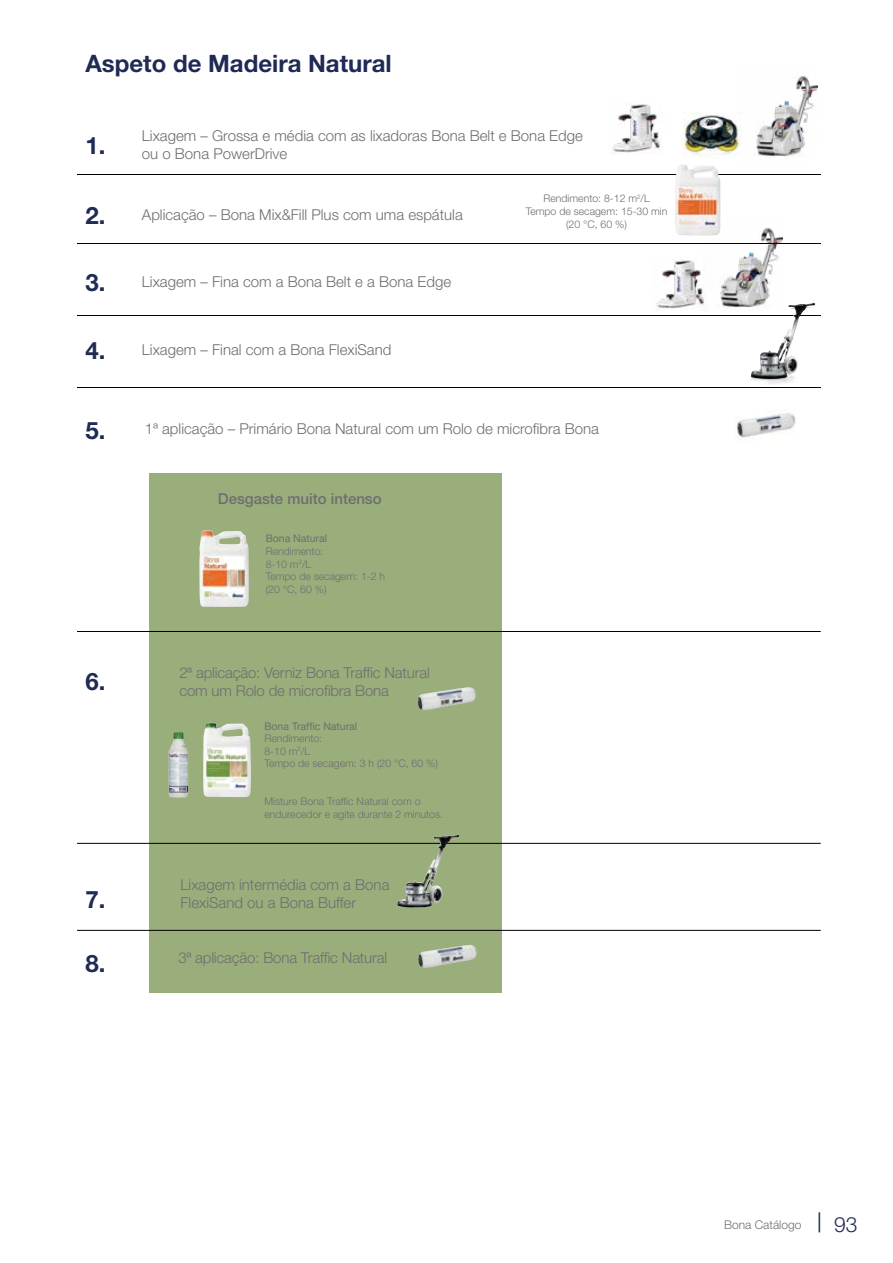
<style>
.page{position:relative;width:893px;height:1263px;background:#fff}
.page>*{position:absolute;margin:0;border:0;box-sizing:border-box;transform-origin:0 0}
.t1{font:700 24px "Helvetica Neue";color:#1f2a55}
.t2{font:300 21px "Helvetica Neue";color:#1f2a55}
.t3{font:300 15px/18px "Helvetica Neue";color:#6d6e71}
.t4{font:500 15px "Helvetica Neue";color:#6d6e71}
.t5{font:300 12px "Helvetica Neue";color:#6d6e71}
.t6{font:300 10.5px/12.6px "Helvetica Neue";color:#6d6e71}
.t7{font:10.5px "Helvetica Neue";color:#6d6e71}
.s1{font-size:27px}
</style>
<div class="page">
<img style="left:702px;top:218px;width:80px;height:91px">
<img style="left:741px;top:75px;width:77px;height:82px">
<img style="left:656px;top:258px;width:57px;height:53px">
<img style="left:612px;top:103px;width:49px;height:52px">
<img style="left:683px;top:114px;width:57px;height:44px">
<hr style="left:77px;top:174px;width:744px;height:1px;background:#000">
<hr style="left:77px;top:244px;width:744px;height:1px;background:#000">
<hr style="left:77px;top:315px;width:744px;height:1px;background:#000">
<div style="left:149px;top:777px;width:353px;height:215px;background:#9aae7b"></div>
<div style="left:149px;top:473px;width:353px;height:314px;background:#9aae7b"></div>
<img style="left:203px;top:723px;width:48px;height:74px">
<img style="left:199px;top:530px;width:50px;height:77px">
<img style="left:737px;top:413px;width:59px;height:25px">
<img style="left:417px;top:687px;width:59px;height:23px">
<img style="left:418px;top:945px;width:59px;height:23px">
<img style="left:749px;top:303px;width:66px;height:81px">
<img style="left:168px;top:732px;width:20px;height:66px">
<img style="left:675px;top:165px;width:45px;height:70px">
<hr style="left:77px;top:631px;width:744px;height:1px;background:#000">
<hr style="left:77px;top:843px;width:744px;height:1px;background:#000">
<hr style="left:77px;top:930px;width:744px;height:1px;background:#000">
<img style="left:397px;top:834px;width:62px;height:74px">
<hr style="left:77px;top:387px;width:744px;height:1px;background:#000">
<h1 class="t1" style="left:86px;top:49px;width:308px">Aspeto de Madeira Natural</h1>
<h1 class="t1" style="left:86px;top:130px;width:22px">1.</h1>
<p class="t3" style="left:142px;top:126px;width:442px">Lixagem – Grossa e média com as lixadoras Bona Belt e Bona Edge ou o Bona PowerDrive</p>
<h1 class="t1" style="left:86px;top:200px;width:22px">2.</h1>
<p class="t3" style="left:142px;top:205px;width:322px">Aplicação – Bona Mix&amp;Fill Plus com uma espátula</p>
<p class="t6" style="left:526px;top:192px;width:143px;text-align:center">Rendimento: 8-12 m<sup>2</sup>/L<br>Tempo de secagem: 15-30 min (20 °C, 60 %)</p>
<h1 class="t1" style="left:86px;top:267px;width:22px">3.</h1>
<p class="t3" style="left:142px;top:273px;width:311px">Lixagem – Fina com a Bona Belt e a Bona Edge</p>
<h1 class="t1" style="left:86px;top:336px;width:22px">4.</h1>
<p class="t3" style="left:142px;top:341px;width:251px">Lixagem – Final com a Bona FlexiSand</p>
<h1 class="t1" style="left:86px;top:416px;width:22px">5.</h1>
<p class="t3" style="left:145px;top:420px;width:456px">1ª aplicação – Primário Bona Natural com um Rolo de microfibra Bona</p>
<p class="t4" style="left:218px;top:489px;width:165px">Desgaste muito intenso</p>
<h1 class="t1" style="left:86px;top:667px;width:22px">6.</h1>
<h1 class="t1" style="left:86px;top:885px;width:22px">7.</h1>
<h1 class="t1" style="left:86px;top:948px;width:22px">8.</h1>
<p class="t7" style="left:266px;top:532px;width:63px">Bona Natural</p>
<p class="t6" style="left:266px;top:545px;width:121px">Rendimento:<br>8-10 m<sup>2</sup>/L<br>Tempo de secagem: 1-2 h (20 °C, 60 %)</p>
<p class="t3" style="left:179px;top:664px;width:252px">2ª aplicação: Verniz Bona Traffic Natural com um Rolo de microfibra Bona</p>
<p class="t7" style="left:264px;top:719px;width:94px">Bona Traffic Natural</p>
<p class="t6" style="left:264px;top:732px;width:175px">Rendimento:<br>8-10 m<sup>2</sup>/L<br>Tempo de secagem: 3 h (20 °C, 60 %)</p>
<p class="t6" style="left:264px;top:795px;width:180px">Misture Bona Traffic Natural com o endurecedor e agite durante 2 minutos.</p>
<p class="t3" style="left:180px;top:875px;width:210px">Lixagem intermédia com a Bona<br>FlexiSand ou a Bona Buffer</p>
<p class="t3" style="left:179px;top:948px;width:210px">3ª aplicação: Bona Traffic Natural</p>
<p class="t5" style="left:724px;top:1218px;width:79px">Bona Catálogo</p>
<h2 class="t2" style="left:816px;top:1212px;width:43px"><span class="s1">|</span> 93</h2>
</div>
